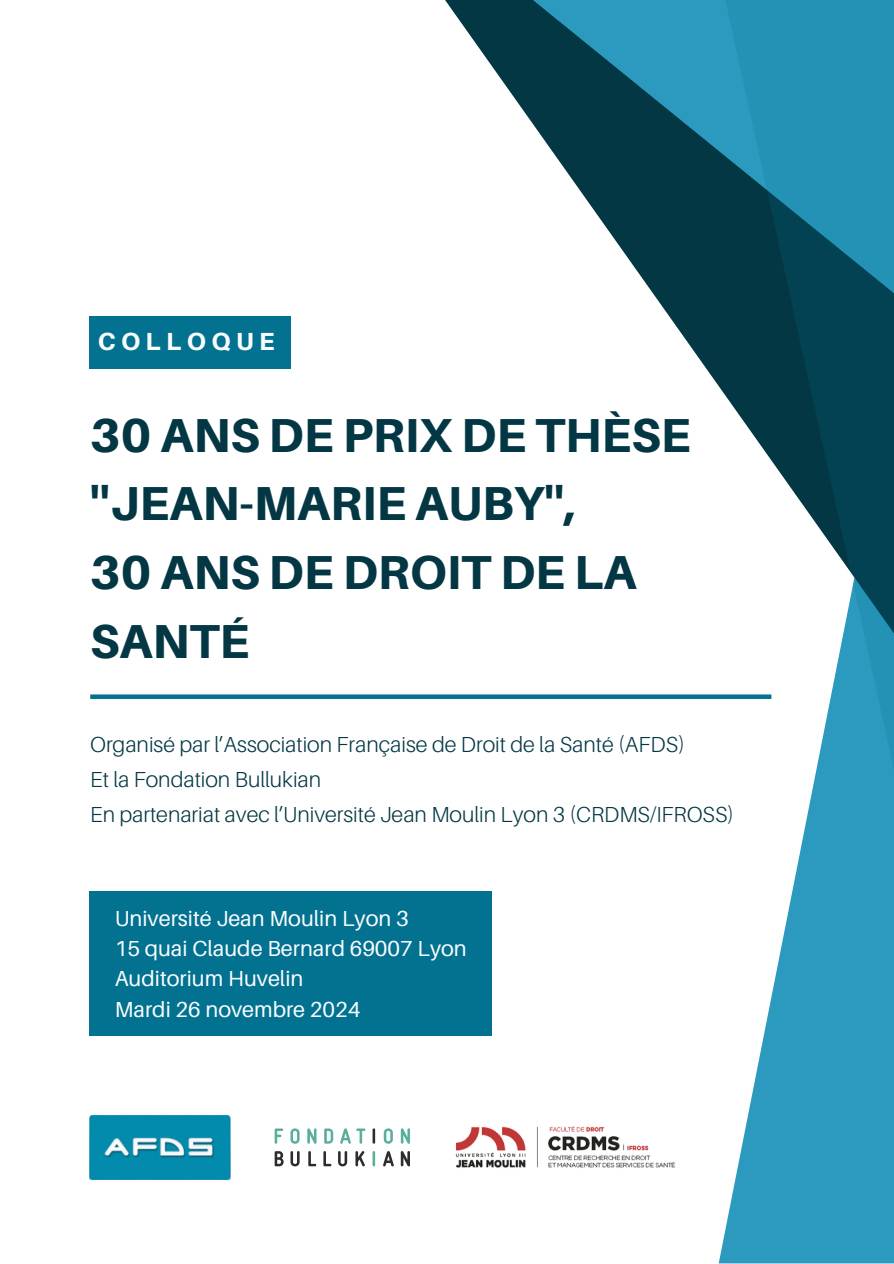
<style>
.page{position:relative;width:894px;height:1264px;background:#fff}
.page>*{position:absolute;margin:0;border:0;box-sizing:border-box;transform-origin:0 0}
.t1{font:800 47.7px/68.7px "Aileron";color:#043744}
.t2{font:800 24.75px "Aileron";letter-spacing:.215em;color:#f9fdff}
.t3{font:300 21.75px "Aileron";color:#043744}
.t4{font:21.75px "Aileron";color:#f9fdff}
</style>
<div class="page">
<div style="left:89px;top:316px;width:201px;height:52px;background:#037290"></div>
<div style="left:90px;top:694px;width:681px;height:5px;background:#037290"></div>
<svg style="left:445px;top:0;width:243px;height:343px"></svg>
<svg style="left:688px;top:0;width:205px;height:1263px"></svg>
<div style="left:89px;top:891px;width:403px;height:145px;background:#037290"></div>
<svg style="left:372px;top:1128px;width:3px;height:15px"></svg>
<svg style="left:274px;top:1151px;width:9px;height:15px"></svg>
<svg style="left:290px;top:1151px;width:9px;height:15px"></svg>
<svg style="left:308px;top:1151px;width:8px;height:15px"></svg>
<svg style="left:323px;top:1151px;width:8px;height:15px"></svg>
<svg style="left:338px;top:1151px;width:9px;height:15px"></svg>
<svg style="left:355px;top:1151px;width:10px;height:15px"></svg>
<svg style="left:383px;top:1151px;width:10px;height:15px"></svg>
<svg style="left:400px;top:1151px;width:10px;height:15px"></svg>
<svg style="left:274px;top:1128px;width:9px;height:15px"></svg>
<svg style="left:290px;top:1128px;width:9px;height:15px"></svg>
<svg style="left:307px;top:1128px;width:9px;height:15px"></svg>
<svg style="left:324px;top:1128px;width:9px;height:15px"></svg>
<svg style="left:340px;top:1128px;width:25px;height:15px"></svg>
<svg style="left:383px;top:1128px;width:10px;height:15px"></svg>
<svg style="left:400px;top:1128px;width:10px;height:15px"></svg>
<svg style="left:372px;top:1151px;width:3px;height:15px"></svg>
<img style="left:89px;top:1115px;width:141px;height:64px">
<img style="left:455px;top:1126px;width:221px;height:42px">
<p class="t2" style="left:98px;top:325px;width:178px">COLLOQUE</p>
<p class="t1" style="left:90px;top:400px;width:601px">30 ANS DE PRIX DE THÈSE ''JEAN-MARIE AUBY'',<br>30 ANS DE DROIT DE LA<br>SANTÉ</p>
<p class="t3" style="left:90px;top:731px;width:596px">Organisé par l’Association Française de Droit de la Santé (AFDS)</p>
<h2 class="t3" style="left:90px;top:766px;width:232px">Et la Fondation Bullukian</h2>
<h1 class="t3" style="left:90px;top:800px;width:645px">En partenariat avec l’Université Jean Moulin Lyon 3 (CRDMS/IFROSS)</h1>
<p class="t4" style="left:115px;top:904px;width:295px">Université Jean Moulin Lyon 3</p>
<p class="t4" style="left:115px;top:935px;width:353px">15 quai Claude Bernard 69007 Lyon</p>
<p class="t4" style="left:115px;top:965px;width:190px">Auditorium Huvelin</p>
<p class="t4" style="left:115px;top:995px;width:247px">Mardi 26 novembre 2024</p>
</div>
